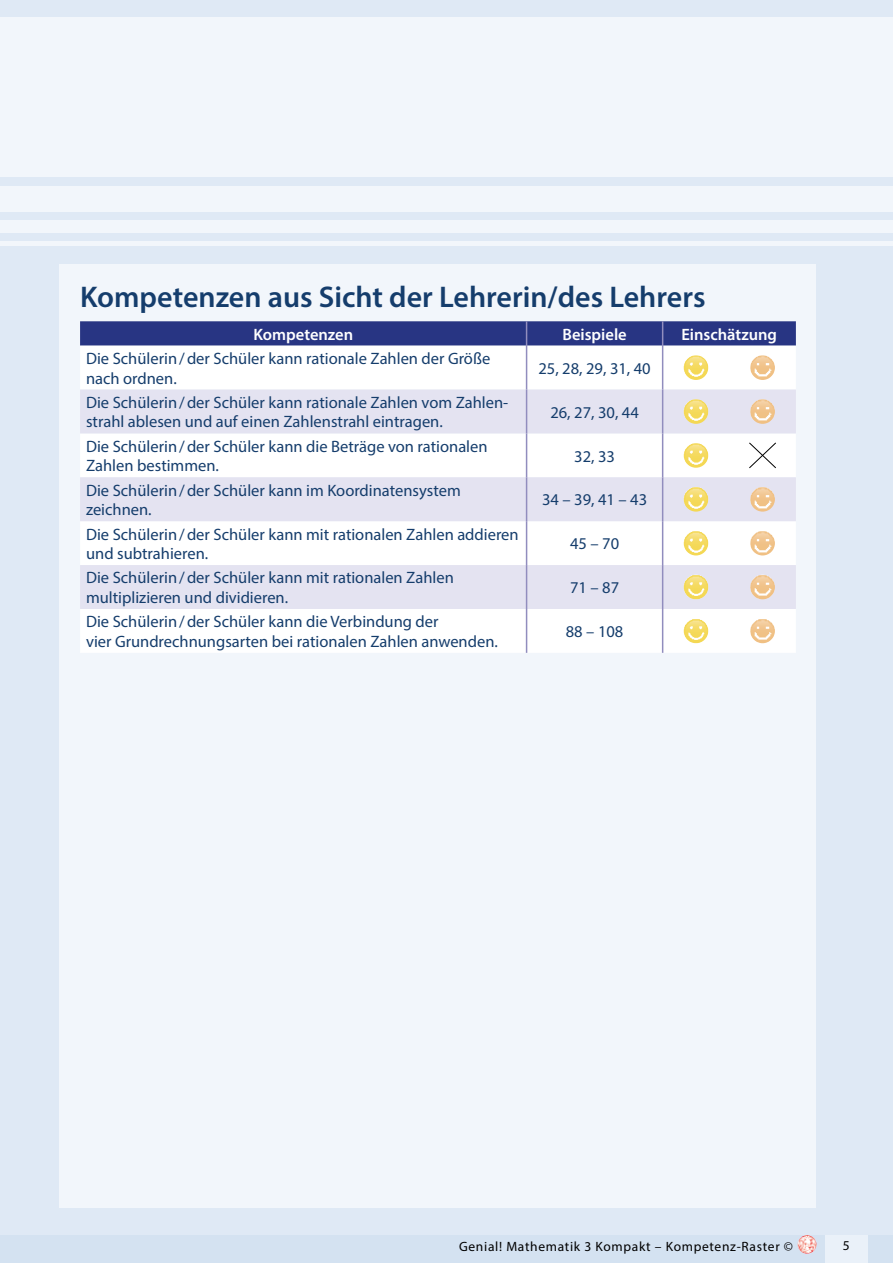
<style>
.page{position:relative;width:893px;height:1263px;background:#fff}
.page>*{position:absolute;margin:0;border:0;box-sizing:border-box;transform-origin:0 0}
.t1{font:600 30px "Myriad Pro";color:#153d6c}
.t2{font:16.5px/19.5px "Myriad Pro";color:#153d6c}
.t3{font:600 16.5px "Myriad Pro";color:#fff}
.t4{font:13.5px "Myriad Pro";letter-spacing:.05em;color:#000}
</style>
<div class="page">
<div style="left:0;top:1229px;width:893px;height:34px;background:#d4e2f1"></div>
<img style="left:798px;top:1235px;width:18px;height:19px;border-radius:9px">
<div style="left:825px;top:1229px;width:42px;height:34px;background:#eaf1f9"></div>
<div style="left:0;top:0;width:893px;height:1234px;background:#dfe9f5"></div>
<div style="left:0;top:17px;width:893px;height:159px;background:#f2f6fb"></div>
<div style="left:0;top:186px;width:893px;height:26px;background:#f2f6fb"></div>
<div style="left:0;top:220px;width:893px;height:13px;background:#f2f6fb"></div>
<div style="left:0;top:241px;width:893px;height:5px;background:#f2f6fb"></div>
<div style="left:60px;top:264px;width:756px;height:943px;background:#f2f6fb"></div>
<div style="left:80px;top:346px;width:716px;height:307px;background:#fff"></div>
<svg style="left:80px;top:390px;width:716px;height:219px;fill:#e4e3f1"></svg>
<svg style="left:80px;top:321px;width:716px;height:25px;background:#2e3b87"></svg>
<hr style="left:526px;top:346px;width:1px;height:44px;background:#918dbe">
<hr style="left:662px;top:346px;width:1px;height:44px;background:#918dbe">
<hr style="left:526px;top:390px;width:1px;height:43px;background:#918dbe">
<hr style="left:662px;top:390px;width:1px;height:43px;background:#918dbe">
<hr style="left:526px;top:433px;width:1px;height:44px;background:#918dbe">
<hr style="left:662px;top:433px;width:1px;height:44px;background:#918dbe">
<hr style="left:526px;top:477px;width:1px;height:44px;background:#918dbe">
<hr style="left:662px;top:477px;width:1px;height:44px;background:#918dbe">
<hr style="left:526px;top:521px;width:1px;height:44px;background:#918dbe">
<hr style="left:662px;top:521px;width:1px;height:44px;background:#918dbe">
<hr style="left:526px;top:565px;width:1px;height:44px;background:#918dbe">
<hr style="left:662px;top:565px;width:1px;height:44px;background:#918dbe">
<hr style="left:526px;top:609px;width:1px;height:44px;background:#918dbe">
<hr style="left:662px;top:609px;width:1px;height:44px;background:#918dbe">
<img style="left:684px;top:355px;width:24px;height:25px;border-radius:12px">
<img style="left:750px;top:355px;width:25px;height:25px;border-radius:12px">
<img style="left:684px;top:399px;width:24px;height:25px;border-radius:12px">
<img style="left:750px;top:399px;width:25px;height:25px;border-radius:12px">
<img style="left:684px;top:443px;width:24px;height:25px;border-radius:12px">
<svg style="left:748px;top:442px;width:29px;height:27px"></svg>
<img style="left:684px;top:487px;width:24px;height:25px;border-radius:12px">
<img style="left:750px;top:487px;width:25px;height:25px;border-radius:12px">
<img style="left:684px;top:531px;width:24px;height:24px;border-radius:12px">
<img style="left:750px;top:531px;width:25px;height:24px;border-radius:12px">
<img style="left:684px;top:575px;width:24px;height:24px;border-radius:12px">
<img style="left:750px;top:575px;width:25px;height:24px;border-radius:12px">
<img style="left:684px;top:618px;width:24px;height:25px;border-radius:12px">
<img style="left:750px;top:618px;width:25px;height:25px;border-radius:12px">
<h1 class="t1" style="left:80px;top:278px;width:627px">Kompetenzen aus Sicht der Lehrerin/des Lehrers</h1>
<p class="t3" style="left:253px;top:324px;width:101px">Kompetenzen</p>
<p class="t3" style="left:562px;top:324px;width:66px">Beispiele</p>
<p class="t3" style="left:681px;top:324px;width:97px">Einschätzung</p>
<p class="t2" style="left:86px;top:348px;width:406px">Die Schülerin/der Schüler kann rationale Zahlen der Größe nach ordnen.</p>
<p class="t2" style="left:538px;top:358px;width:114px">25, 28, 29, 31, 40</p>
<p class="t2" style="left:86px;top:392px;width:424px">Die Schülerin/der Schüler kann rationale Zahlen vom Zahlen&shy;strahl ablesen und auf einen Zahlenstrahl eintragen.</p>
<p class="t2" style="left:550px;top:402px;width:90px">26, 27, 30, 44</p>
<p class="t2" style="left:86px;top:436px;width:403px">Die Schülerin/der Schüler kann die Beträge von rationalen<br>Zahlen bestimmen.</p>
<p class="t2" style="left:574px;top:446px;width:42px">32, 33</p>
<p class="t2" style="left:86px;top:480px;width:376px">Die Schülerin/der Schüler kann im Koordinatensystem zeichnen.</p>
<p class="t2" style="left:542px;top:490px;width:107px">34 – 39, 41 – 43</p>
<p class="t2" style="left:86px;top:524px;width:434px">Die Schülerin/der Schüler kann mit rationalen Zahlen addieren und subtrahieren.</p>
<p class="t2" style="left:570px;top:534px;width:51px">45 – 70</p>
<p class="t2" style="left:86px;top:568px;width:369px">Die Schülerin/der Schüler kann mit rationalen Zahlen multiplizieren und dividieren.</p>
<p class="t2" style="left:570px;top:578px;width:51px">71 – 87</p>
<p class="t2" style="left:86px;top:612px;width:413px">Die Schülerin/der Schüler kann die Verbindung der<br>vier Grundrechnungsarten bei rationalen Zahlen anwenden.</p>
<p class="t2" style="left:566px;top:621px;width:59px">88 – 108</p>
<p class="t4" style="left:459px;top:1238px;width:335px">Genial! Mathematik 3 Kompakt – Kompetenz-Raster ©</p>
<p class="t4" style="left:843px;top:1237px;width:8px">5</p>
</div>
